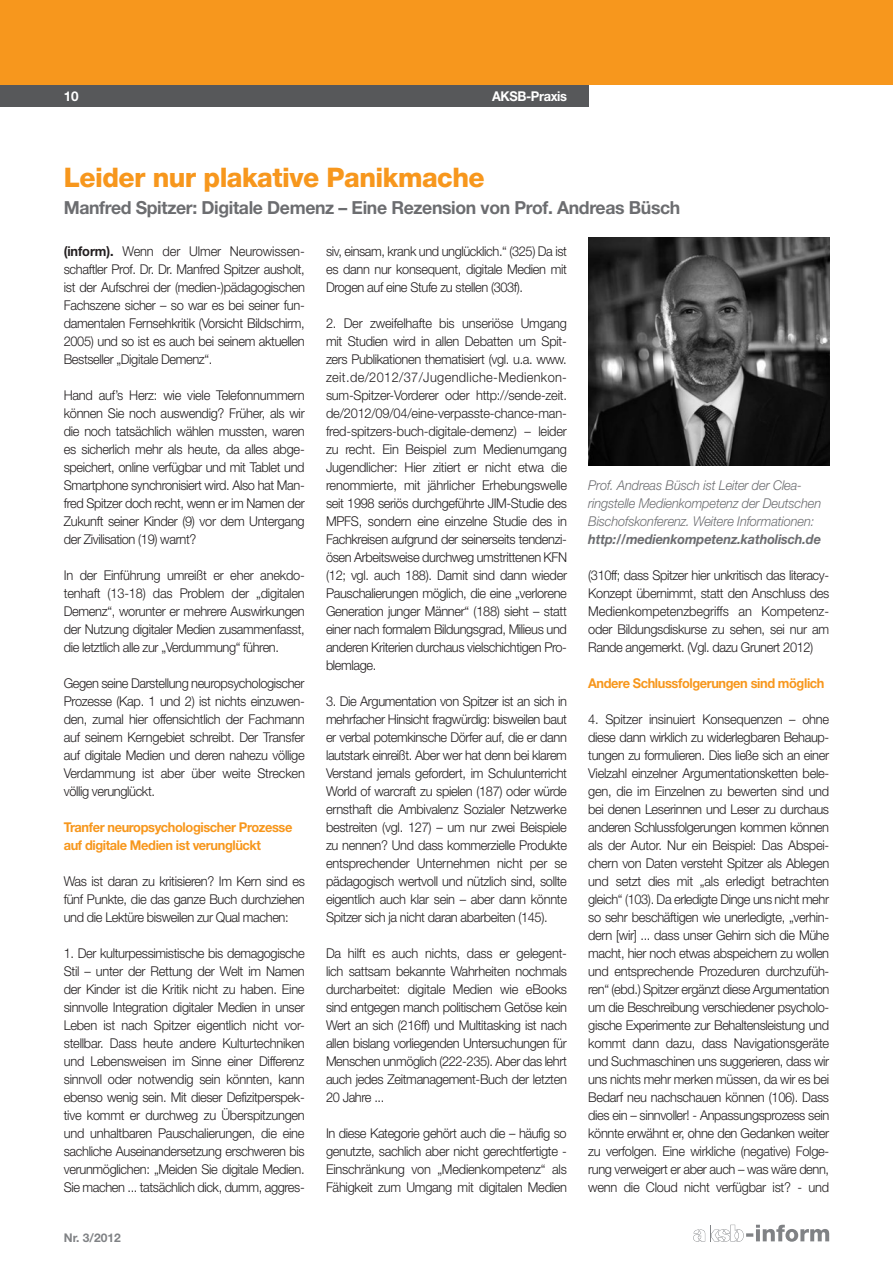
<style>
.page{position:relative;width:893px;height:1263px;background:#fff}
.page>*{position:absolute;margin:0;border:0;box-sizing:border-box;transform-origin:0 0}
.Headline{font:800 27px "Helvetica Neue LT Std";letter-spacing:-.02em;color:#f7971d}
.Subhead_1{font:700 18px "Helvetica Neue LT Std";letter-spacing:-.02em;color:#6c6d70}
.Fließtext{font:300 13.5px/18px "Helvetica Neue LT Std";letter-spacing:-.03em;color:#231f20;text-align:justify;scale:.95 1}
.BU{font:italic 300 13.5px/18px "Helvetica Neue LT Std";letter-spacing:-.01em;color:#6c6d70;scale:.95 1}
.Subhead_2{font:700 13.5px/18px "Helvetica Neue LT Std";letter-spacing:-.03em;color:#f7971d;scale:.95 1}
.BU-2{font:italic 700 13.5px "Helvetica Neue LT Std";letter-spacing:-.01em;color:#6c6d70;scale:.95 1}
.t1{font:700 13.5px "Helvetica Neue LT Std";letter-spacing:-.03em;color:#fff;scale:.95 1}
.t2{font:700 13.5px "Helvetica Neue LT Std";letter-spacing:-.03em;color:#fff}
.t3{font:700 12px "Helvetica Neue LT Std";color:#808285}
.s1{font-weight:700}
</style>
<div class="page">
<div style="left:0;top:0;width:893px;height:85px;background:#f7971d"></div>
<div style="left:0;top:85px;width:588px;height:21px;background:#57585a"></div>
<div style="left:706px;top:1225px;width:5px;height:16px;background:#808285"></div>
<hr style="left:706px;top:1225px;width:4px;height:16px;background:#fff">
<svg style="left:693px;top:1229px;width:12px;height:12px"></svg>
<svg style="left:711px;top:1225px;width:118px;height:17px"></svg>
<img style="left:588px;top:238px;width:241px;height:228px">
<p class="t2" style="left:64px;top:87px;width:17px">10</p>
<p class="t1" style="left:492px;top:87px;width:80px">AKSB-Praxis</p>
<p class="Headline" style="left:64px;top:162px;width:422px">Leider nur plakative Panikmache</p>
<p class="Subhead_1" style="left:64px;top:197px;width:618px">Manfred Spitzer: Digitale Demenz – Eine Rezension von Prof. Andreas Büsch</p>
<p class="Fließtext" style="left:64px;top:242px;width:255px"><span class="s1">(inform).</span> Wenn der Ulmer Neurowissen&shy;schaftler Prof. Dr. Dr. Manfred Spitzer ausholt, ist der Aufschrei der (medien-)pädagogischen Fachszene sicher – so war es bei seiner fun&shy;damentalen Fernsehkritik (Vorsicht Bildschirm, 2005) und so ist es auch bei seinem aktuellen Bestseller „Digitale Demenz“.</p>
<p class="Fließtext" style="left:64px;top:386px;width:255px">Hand auf’s Herz: wie viele Telefonnummern können Sie noch auswendig? Früher, als wir die noch tatsächlich wählen mussten, waren es sicherlich mehr als heute, da alles abge&shy;speichert, online verfügbar und mit Tablet und Smartphone synchronisiert wird. Also hat Man&shy;fred Spitzer doch recht, wenn er im Namen der Zukunft seiner Kinder (9) vor dem Untergang der Zivilisation (19) warnt?</p>
<p class="Fließtext" style="left:64px;top:566px;width:255px">In der Einführung umreißt er eher anekdo&shy;tenhaft (13-18) das Problem der „digitalen Demenz“, worunter er mehrere Auswirkungen der Nutzung digitaler Medien zusammenfasst, die letztlich alle zur „Verdummung“ führen.</p>
<p class="Fließtext" style="left:64px;top:674px;width:255px">Gegen seine Darstellung neuropsychologischer Prozesse (Kap. 1 und 2) ist nichts einzuwen&shy;den, zumal hier offensichtlich der Fachmann auf seinem Kerngebiet schreibt. Der Transfer auf digitale Medien und deren nahezu völlige Verdammung ist aber über weite Strecken völlig verunglückt.</p>
<p class="Subhead_2" style="left:64px;top:818px;width:242px">Tranfer neuropsychologischer Prozesse auf digitale Medien ist verunglückt</p>
<p class="Fließtext" style="left:64px;top:872px;width:255px">Was ist daran zu kritisieren? Im Kern sind es fünf Punkte, die das ganze Buch durchziehen und die Lektüre bisweilen zur Qual machen:</p>
<p class="Fließtext" style="left:64px;top:944px;width:255px">1. Der kulturpessimistische bis demagogische Stil – unter der Rettung der Welt im Namen der Kinder ist die Kritik nicht zu haben. Eine sinnvolle Integration digitaler Medien in unser Leben ist nach Spitzer eigentlich nicht vor&shy;stellbar. Dass heute andere Kulturtechniken und Lebensweisen im Sinne einer Differenz sinnvoll oder notwendig sein könnten, kann ebenso wenig sein. Mit dieser Defizitperspek&shy;tive kommt er durchweg zu Überspitzungen und unhaltbaren Pauschalierungen, die eine sachliche Auseinandersetzung erschweren bis verunmöglichen: „Meiden Sie digitale Medien.<br>Sie machen ... tatsächlich dick, dumm, aggres-</p>
<p class="Fließtext" style="left:326px;top:242px;width:255px">siv, einsam, krank und unglücklich.“ (325) Da ist es dann nur konsequent, digitale Medien mit Drogen auf eine Stufe zu stellen (303f).</p>
<p class="Fließtext" style="left:326px;top:314px;width:255px">2. Der zweifelhafte bis unseriöse Umgang mit Studien wird in allen Debatten um Spit&shy;zers Publikationen thematisiert (vgl. u.a. www. zeit.de/2012/37/Jugendliche-Medienkon&shy;sum-Spitzer-Vorderer oder http://sende-zeit. de/2012/09/04/eine-verpasste-chance-man&shy;fred-spitzers-buch-digitale-demenz) – leider zu recht. Ein Beispiel zum Medienumgang Jugendlicher: Hier zitiert er nicht etwa die renommierte, mit jährlicher Erhebungswelle seit 1998 seriös durchgeführte JIM-Studie des MPFS, sondern eine einzelne Studie des in Fachkreisen aufgrund der seinerseits tendenzi&shy;ösen Arbeitsweise durchweg umstrittenen KFN (12; vgl. auch 188). Damit sind dann wieder Pauschalierungen möglich, die eine „verlorene Generation junger Männer“ (188) sieht – statt einer nach formalem Bildungsgrad, Milieus und anderen Kriterien durchaus vielschichtigen Pro&shy;blemlage.</p>
<p class="Fließtext" style="left:326px;top:692px;width:255px">3. Die Argumentation von Spitzer ist an sich in mehrfacher Hinsicht fragwürdig: bisweilen baut er verbal potemkinsche Dörfer auf, die er dann lautstark einreißt. Aber wer hat denn bei klarem Verstand jemals gefordert, im Schulunterricht World of warcraft zu spielen (187) oder würde ernsthaft die Ambivalenz Sozialer Netzwerke bestreiten (vgl. 127) – um nur zwei Beispiele zu nennen? Und dass kommerzielle Produkte entsprechender Unternehmen nicht per se pädagogisch wertvoll und nützlich sind, sollte eigentlich auch klar sein – aber dann könnte Spitzer sich ja nicht daran abarbeiten (145).</p>
<p class="Fließtext" style="left:326px;top:944px;width:255px">Da hilft es auch nichts, dass er gelegent&shy;lich sattsam bekannte Wahrheiten nochmals durcharbeitet: digitale Medien wie eBooks sind entgegen manch politischem Getöse kein Wert an sich (216ff) und Multitasking ist nach allen bislang vorliegenden Untersuchungen für Menschen unmöglich (222-235). Aber das lehrt auch jedes Zeitmanagement-Buch der letzten 20 Jahre ...</p>
<p class="Fließtext" style="left:326px;top:1124px;width:255px">In diese Kategorie gehört auch die – häufig so genutzte, sachlich aber nicht gerechtfertigte - Einschränkung von „Medienkompetenz“ als Fähigkeit zum Umgang mit digitalen Medien</p>
<p class="BU" style="left:588px;top:476px;width:247px">Prof. Andreas Büsch ist Leiter der Clea&shy;ringstelle Medienkompetenz der Deutschen<br>Bischofskonferenz. Weitere Informationen:</p>
<p class="BU-2" style="left:588px;top:531px;width:247px">http://medienkompetenz.katholisch.de</p>
<p class="Fließtext" style="left:588px;top:566px;width:255px">(310ff; dass Spitzer hier unkritisch das literacy-Konzept übernimmt, statt den Anschluss des Medienkompetenzbegriffs an Kompetenz&shy;oder Bildungsdiskurse zu sehen, sei nur am Rande angemerkt. (Vgl. dazu Grunert 2012)</p>
<p class="Subhead_2" style="left:588px;top:674px;width:250px">Andere Schlussfolgerungen sind möglich</p>
<p class="Fließtext" style="left:588px;top:710px;width:255px">4. Spitzer insinuiert Konsequenzen – ohne diese dann wirklich zu widerlegbaren Behaup&shy;tungen zu formulieren. Dies ließe sich an einer Vielzahl einzelner Argumentationsketten bele&shy;gen, die im Einzelnen zu bewerten sind und bei denen Leserinnen und Leser zu durchaus anderen Schlussfolgerungen kommen können als der Autor. Nur ein Beispiel: Das Abspei&shy;chern von Daten versteht Spitzer als Ablegen und setzt dies mit „als erledigt betrachten gleich“ (103). Da erledigte Dinge uns nicht mehr so sehr beschäftigen wie unerledigte, „verhin&shy;dern [wir] ... dass unser Gehirn sich die Mühe macht, hier noch etwas abspeichern zu wollen und entsprechende Prozeduren durchzufüh&shy;ren“ (ebd.) Spitzer ergänzt diese Argumentation um die Beschreibung verschiedener psycholo&shy;gische Experimente zur Behaltensleistung und kommt dann dazu, dass Navigationsgeräte und Suchmaschinen uns suggerieren, dass wir uns nichts mehr merken müssen, da wir es bei Bedarf neu nachschauen können (106). Dass dies ein – sinnvoller! - Anpassungsprozess sein könnte erwähnt er, ohne den Gedanken weiter zu verfolgen. Eine wirkliche (negative) Folge&shy;rung verweigert er aber auch – was wäre denn, wenn die Cloud nicht verfügbar ist? - und</p>
<p class="t3" style="left:64px;top:1230px;width:58px">Nr. 3/2012</p>
</div>
